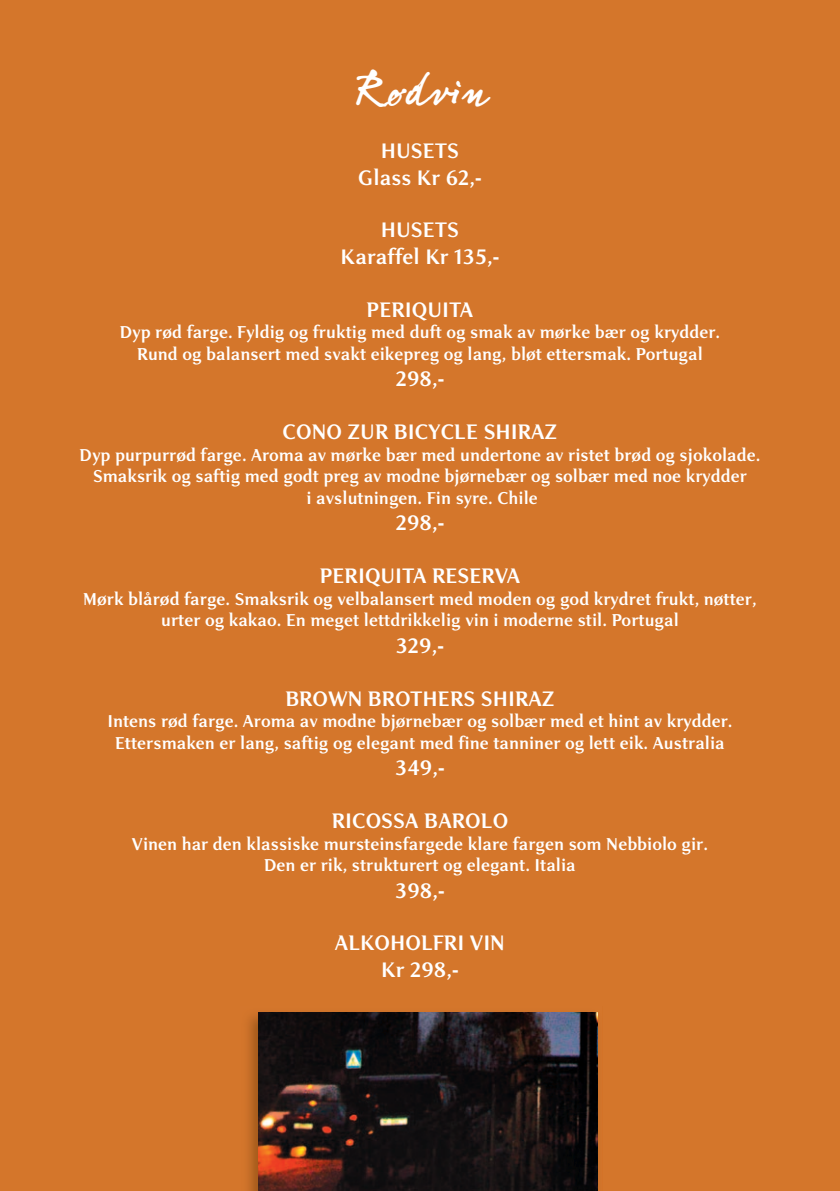
<style>
.page{position:relative;width:840px;height:1191px;background:#fff}
.page>*{position:absolute;margin:0;border:0;box-sizing:border-box;transform-origin:0 0}
.t1{font:46px "Linotype Notec";color:#fff}
.t2{font:700 22px/26.4px "New Age Condensed";color:#fff;text-align:center}
.t3{font:700 18px/21.6px "New Age Condensed";color:#fff;text-align:center}
</style>
<div class="page">
<div style="left:0;top:0;width:839px;height:1191px;background:#d4762b"></div>
<img style="left:248px;top:1012px;width:350px;height:179px">
<img style="left:258px;top:1013px;width:339px;height:178px">
<h1 class="t1" style="left:353px;top:56px;width:134px">Rødvin</h1>
<p class="t2" style="left:358px;top:138px;width:125px">HUSETS<br>Glass Kr 62,-</p>
<p class="t2" style="left:340px;top:217px;width:160px">HUSETS<br>Karaffel Kr 135,-</p>
<p class="t2" style="left:366px;top:296px;width:108px">PERIQUITA</p>
<p class="t3" style="left:120px;top:321px;width:601px">Dyp rød farge. Fyldig og fruktig med duft og smak av mørke bær og krydder.<br>Rund og balansert med svakt eikepreg og lang, bløt ettersmak. Portugal</p>
<p class="t2" style="left:395px;top:366px;width:50px">298,-</p>
<p class="t2" style="left:282px;top:418px;width:276px">CONO ZUR BICYCLE SHIRAZ</p>
<p class="t3" style="left:79px;top:444px;width:682px">Dyp purpurrød farge. Aroma av mørke bær med undertone av ristet brød og sjokolade.<br>Smaksrik og saftig med godt preg av modne bjørnebær og solbær med noe krydder<br>i avslutningen. Fin syre. Chile</p>
<p class="t2" style="left:395px;top:510px;width:50px">298,-</p>
<p class="t2" style="left:319px;top:562px;width:202px">PERIQUITA RESERVA</p>
<p class="t3" style="left:83px;top:588px;width:674px">Mørk blårød farge. Smaksrik og velbalansert med moden og god krydret frukt, nøtter, urter og kakao. En meget lettdrikkelig vin i moderne stil. Portugal</p>
<p class="t2" style="left:395px;top:632px;width:50px">329,-</p>
<p class="t2" style="left:285px;top:685px;width:270px">BROWN BROTHERS SHIRAZ</p>
<p class="t3" style="left:107px;top:710px;width:626px">Intens rød farge. Aroma av modne bjørnebær og solbær med et hint av krydder.<br>Ettersmaken er lang, saftig og elegant med fine tanniner og lett eik. Australia</p>
<p class="t2" style="left:395px;top:754px;width:51px">349,-</p>
<p class="t2" style="left:331px;top:807px;width:178px">RICOSSA BAROLO</p>
<p class="t3" style="left:132px;top:833px;width:577px">Vinen har den klassiske mursteinsfargede klare fargen som Nebbiolo gir.<br>Den er rik, strukturert og elegant. Italia</p>
<p class="t2" style="left:395px;top:877px;width:51px">398,-</p>
<p class="t2" style="left:335px;top:930px;width:171px">ALKOHOLFRI VIN<br>Kr 298,-</p>
</div>
